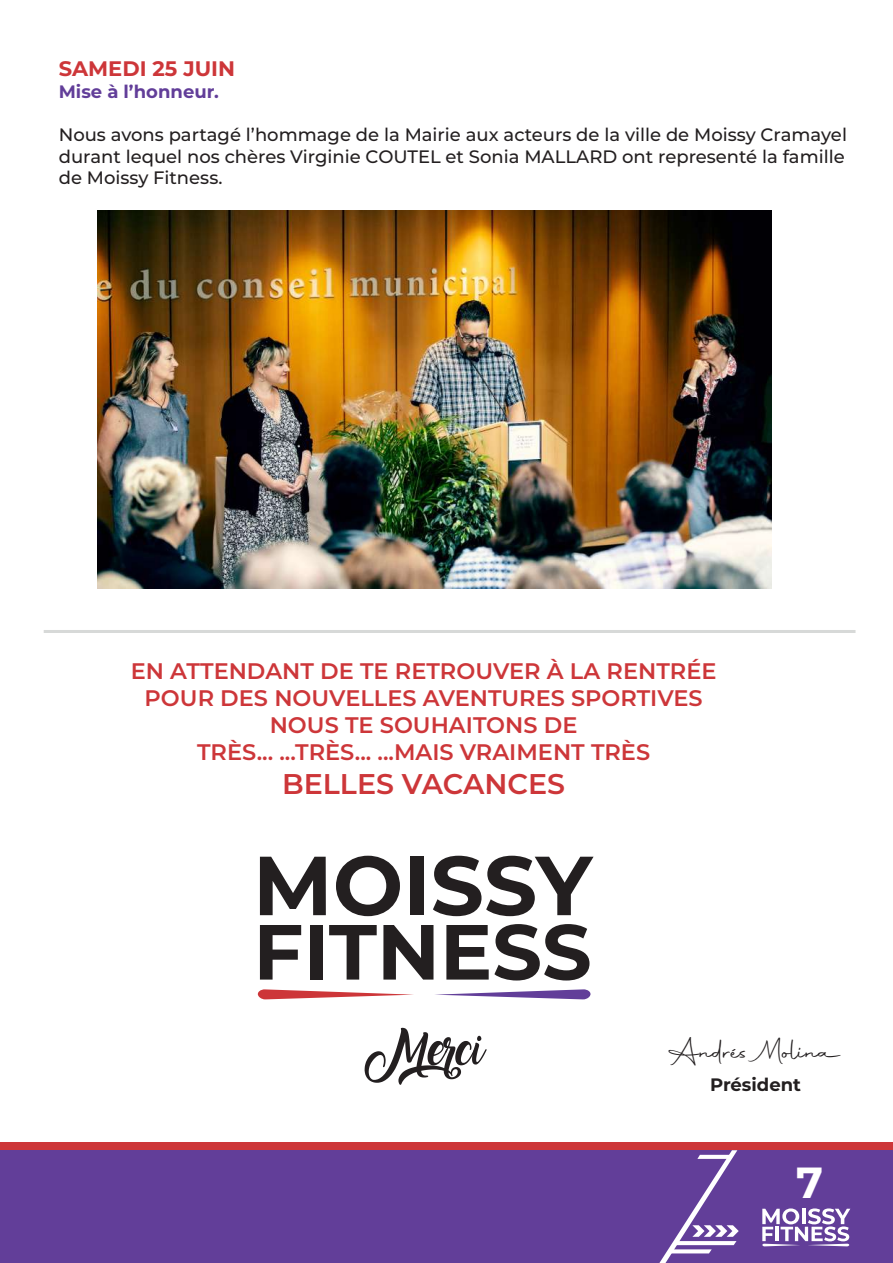
<style>
.page{position:relative;width:893px;height:1263px;background:#fff}
.page>*{position:absolute;margin:0;border:0;box-sizing:border-box;transform-origin:0 0}
.t1{font:700 43.5px "Montserrat";color:#fff}
.t2{font:30px "Autography";color:#231f20}
.t3{font:600 28.5px "Montserrat";color:#cd3639}
.t4{font:600 22.5px/27px "Montserrat";color:#cd3639;text-align:center}
.t5{font:700 21px "Montserrat";color:#cd3639}
.t6{font:500 18px/21.6px "Montserrat";color:#231f20}
.t7{font:700 18px "Montserrat";color:#623e99}
.t8{font:700 18px "Montserrat";color:#231f20}
</style>
<div class="page">
<svg style="left:365px;top:1028px;width:122px;height:57px"></svg>
<svg style="left:260px;top:857px;width:66px;height:58px"></svg>
<svg style="left:336px;top:856px;width:64px;height:60px"></svg>
<div style="left:410px;top:857px;width:14px;height:58px;background:#231f20"></div>
<svg style="left:433px;top:856px;width:161px;height:60px"></svg>
<svg style="left:260px;top:925px;width:41px;height:54px"></svg>
<div style="left:310px;top:925px;width:12px;height:54px;background:#231f20"></div>
<svg style="left:329px;top:925px;width:48px;height:54px"></svg>
<svg style="left:383px;top:925px;width:50px;height:54px"></svg>
<svg style="left:446px;top:924px;width:143px;height:56px"></svg>
<svg style="left:435px;top:989px;width:156px;height:10px"></svg>
<svg style="left:257px;top:989px;width:156px;height:10px"></svg>
<hr style="left:44px;top:630px;width:811px;height:3px;background:#d7d9d8">
<img style="left:98px;top:210px;width:673px;height:378px">
<div style="left:0;top:1142px;width:893px;height:22px;background:#cd3639"></div>
<div style="left:0;top:1150px;width:893px;height:113px;background:#623e99"></div>
<svg style="left:659px;top:1150px;width:80px;height:113px"></svg>
<svg style="left:762px;top:1208px;width:88px;height:38px"></svg>
<p class="t5" style="left:59px;top:54px;width:178px">SAMEDI 25 JUIN</p>
<p class="t7" style="left:59px;top:79px;width:162px">Mise à l’honneur.</p>
<p class="t6" style="left:59px;top:123px;width:790px">Nous avons partagé l’hommage de la Mairie aux acteurs de la ville de Moissy Cramayel durant lequel nos chères Virginie COUTEL et Sonia MALLARD ont representé la famille de Moissy Fitness.</p>
<p class="t4" style="left:131px;top:656px;width:587px">EN ATTENDANT DE TE RETROUVER À LA RENTRÉE POUR DES NOUVELLES AVENTURES SPORTIVES NOUS TE SOUHAITONS DE<br>TRÈS... ...TRÈS... ...MAIS VRAIMENT TRÈS</p>
<h3 class="t3" style="left:282px;top:764px;width:285px">BELLES VACANCES</h3>
<h2 class="t2" style="left:669px;top:1032px;width:175px">Andrés Molina</h2>
<p class="t8" style="left:710px;top:1072px;width:93px">Président</p>
<h1 class="t1" style="left:796px;top:1151px;width:28px">7</h1>
</div>
